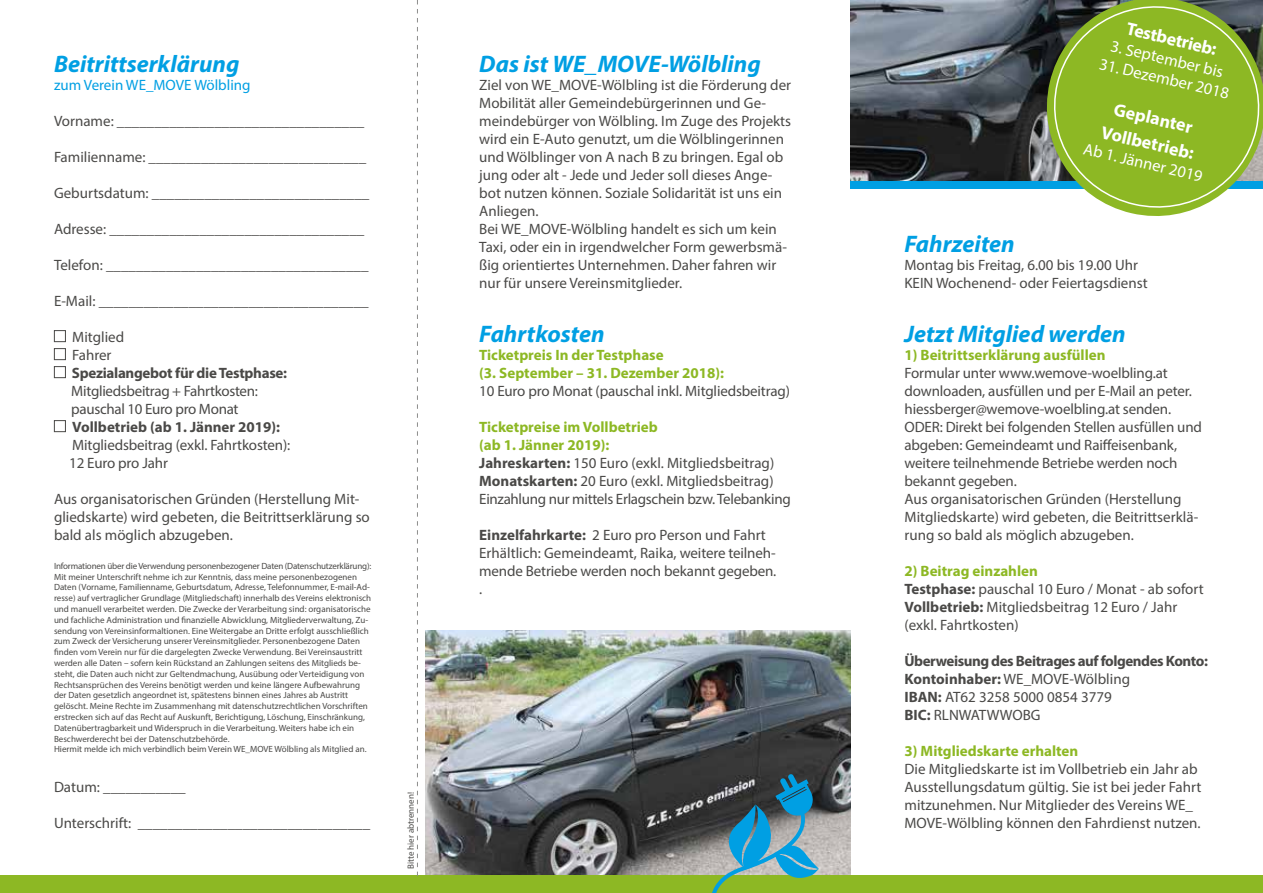
<style>
.page{position:relative;width:1263px;height:893px;background:#fff}
.page>*{position:absolute;margin:0;border:0;box-sizing:border-box;transform-origin:0 0}
.t1{font:italic 700 24px "Myriad Pro";color:#009fe3}
.t2{font:700 18px/25.2px "Myriad Pro";color:#fff;text-align:center}
.t3{font:16.5px "Myriad Pro";color:#fff}
.t4{font:15px/18px "Myriad Pro";color:#4a4947}
.t5{font:700 15px/18px "Myriad Pro";letter-spacing:-.02em;color:#4a4947}
.t6{font:700 15px/18px "Myriad Pro";color:#8db824}
.t7{font:15px/18px "Myriad Pro";letter-spacing:-.02em;color:#4a4947}
.t8{font:700 15px "Myriad Pro";color:#4a4947}
.t9{font:15px "Myriad Pro";color:#009fe3}
.t10{font:9px/10.8px "Myriad Pro";color:#4a4947}
.s1{font-weight:700;color:#8db824}
.s2{font-weight:700}
.s3{font-weight:400}
</style>
<div class="page">
<div style="left:850px;top:176px;width:413px;height:13px;background:#009fe3"></div>
<img style="left:425px;top:630px;width:425px;height:246px">
<img style="left:850px;top:0;width:186px;height:180px">
<div style="left:54px;top:330px;width:12px;height:12px;border:1px solid #4a4947"></div>
<div style="left:54px;top:348px;width:12px;height:12px;border:1px solid #4a4947"></div>
<div style="left:54px;top:366px;width:12px;height:12px;border:1px solid #4a4947"></div>
<div style="left:54px;top:420px;width:12px;height:12px;border:1px solid #4a4947"></div>
<svg style="left:1036px;top:0;width:7px;height:181px"></svg>
<div style="left:0;top:876px;width:1263px;height:17px;background:#8db824"></div>
<svg style="left:709px;top:774px;width:110px;height:119px;background:#558886"></svg>
<svg style="left:417px;top:0;width:1px;height:876px"></svg>
<svg style="left:1043px;top:0;width:220px;height:216px;background:#8bae3f"></svg>
<h1 class="t1" style="left:54px;top:48px;width:187px">Beitrittserklärung</h1>
<p class="t9" style="left:54px;top:76px;width:198px">zum Verein WE_MOVE Wölbling</p>
<p class="t4" style="left:54px;top:112px;width:312px">Vorname: _________________________________</p>
<p class="t4" style="left:54px;top:148px;width:314px">Familienname: _____________________________</p>
<p class="t4" style="left:54px;top:184px;width:317px">Geburtsdatum: _____________________________</p>
<p class="t4" style="left:54px;top:220px;width:312px">Adresse: __________________________________</p>
<p class="t4" style="left:54px;top:256px;width:316px">Telefon: ___________________________________</p>
<p class="t4" style="left:54px;top:292px;width:316px">E-Mail: ____________________________________</p>
<p class="t4" style="left:72px;top:328px;width:54px">Mitglied<br>Fahrer</p>
<p class="t5" style="left:72px;top:363px;width:217px">Spezialangebot für die Testphase:</p>
<p class="t7" style="left:71px;top:382px;width:188px">Mitgliedsbeitrag + Fahrtkosten: pauschal 10 Euro pro Monat</p>
<p class="t8" style="left:72px;top:417px;width:210px">Vollbetrieb (ab 1. Jänner 2019):</p>
<p class="t4" style="left:69px;top:436px;width:223px">Mitgliedsbeitrag (exkl. Fahrtkosten):<br>12 Euro pro Jahr</p>
<p class="t4" style="left:54px;top:490px;width:317px">Aus organisatorischen Gründen (Herstellung Mit&shy;gliedskarte) wird gebeten, die Beitrittserklärung so bald als möglich abzugeben.</p>
<p class="t10" style="left:54px;top:560px;width:319px">Informationen über die Verwendung personenbezogener Daten (Datenschutzerklärung):<br>Mit meiner Unterschrift nehme ich zur Kenntnis, dass meine personenbezogenen Daten (Vorname, Familienname, Geburtsdatum, Adresse, Telefonnummer, E-mail-Ad&shy;resse) auf vertraglicher Grundlage (Mitgliedschaft) innerhalb des Vereins elektronisch und manuell verarbeitet werden. Die Zwecke der Verarbeitung sind: organisatorische und fachliche Administration und finanzielle Abwicklung, Mitgliederverwaltung, Zu&shy;sendung von Vereinsinformaltionen. Eine Weitergabe an Dritte erfolgt ausschließlich zum Zweck der Versicherung unserer Vereinsmitglieder. Personenbezogene Daten finden vom Verein nur für die dargelegten Zwecke Verwendung. Bei Vereinsaustritt werden alle Daten – sofern kein Rückstand an Zahlungen seitens des Mitglieds be&shy;steht, die Daten auch nicht zur Geltendmachung, Ausübung oder Verteidigung von Rechtsansprüchen des Vereins benötigt werden und keine längere Aufbewahrung der Daten gesetzlich angeordnet ist, spätestens binnen eines Jahres ab Austritt gelöscht. Meine Rechte im Zusammenhang mit datenschutzrechtlichen Vorschriften erstrecken sich auf das Recht auf Auskunft, Berichtigung, Löschung, Einschränkung, Datenübertragbarkeit und Widerspruch in die Verarbeitung. Weiters habe ich ein Beschwerderecht bei der Datenschutzbehörde.<br>Hiermit melde ich mich verbindlich beim Verein WE_MOVE Wölbling als Mitglied an.</p>
<p class="t4" style="left:54px;top:778px;width:133px">Datum: ___________</p>
<p class="t4" style="left:54px;top:814px;width:318px">Unterschrift: _______________________________</p>
<p class="t10" style="left:405px;top:869px;width:79px;rotate:-90deg">Bitte hier abtrennen!</p>
<h1 class="t1" style="left:479px;top:48px;width:283px">Das ist WE_MOVE-Wölbling</h1>
<p class="t4" style="left:479px;top:76px;width:313px">Ziel von WE_MOVE-Wölbling ist die Förderung der Mobilität aller Gemeindebürgerinnen und Ge&shy;meindebürger von Wölbling. Im Zuge des Projekts wird ein E-Auto genutzt, um die Wölblingerinnen und Wölblinger von A nach B zu bringen. Egal ob jung oder alt - Jede und Jeder soll dieses Ange&shy;bot nutzen können. Soziale Solidarität ist uns ein Anliegen.<br>Bei WE_MOVE-Wölbling handelt es sich um kein Taxi, oder ein in irgendwelcher Form gewerbsmä&shy;ßig orientiertes Unternehmen. Daher fahren wir nur für unsere Vereinsmitglieder.</p>
<h1 class="t1" style="left:479px;top:318px;width:127px">Fahrtkosten</h1>
<p class="t6" style="left:479px;top:345px;width:246px">Ticketpreis In der Testphase<br>(3. September – 31. Dezember 2018):</p>
<p class="t4" style="left:479px;top:382px;width:312px">10 Euro pro Monat (pauschal inkl. Mitgliedsbeitrag)</p>
<p class="t4" style="left:479px;top:418px;width:313px"><span class="s1">Ticketpreise im Vollbetrieb<br>(ab 1. Jänner 2019):<br></span><span class="s2">Jahreskarten:</span> 150 Euro (exkl. Mitgliedsbeitrag)<br><span class="s2">Monatskarten:</span> 20 Euro (exkl. Mitgliedsbeitrag)<br>Einzahlung nur mittels Erlagschein bzw. Telebanking</p>
<p class="t4" style="left:479px;top:526px;width:299px"><span class="s2">Einzelfahrkarte:</span> 2 Euro pro Person und Fahrt Erhältlich: Gemeindeamt, Raika, weitere teilneh&shy;mende Betriebe werden noch bekannt gegeben. .</p>
<p class="t2" style="left:1130px;top:16px;width:94px;rotate:13deg">Testbetrieb:</p>
<p class="t3" style="left:1113px;top:36px;width:116px;rotate:13deg">3. September bis</p>
<p class="t3" style="left:1102px;top:54px;width:134px;rotate:13deg">31. Dezember 2018</p>
<p class="t2" style="left:1110px;top:95px;width:96px;rotate:13deg">Geplanter<br>Vollbetrieb:</p>
<p class="t3" style="left:1086px;top:139px;width:123px;rotate:13deg">Ab 1. Jänner 2019</p>
<h1 class="t1" style="left:904px;top:228px;width:112px">Fahrzeiten</h1>
<p class="t4" style="left:904px;top:256px;width:245px">Montag bis Freitag, 6.00 bis 19.00 Uhr<br>KEIN Wochenend- oder Feiertagsdienst</p>
<h1 class="t1" style="left:904px;top:318px;width:223px">Jetzt Mitglied werden</h1>
<p class="t6" style="left:904px;top:345px;width:202px">1) Beitrittserklärung ausfüllen</p>
<p class="t4" style="left:904px;top:364px;width:299px">Formular unter www.wemove-woelbling.at downloaden, ausfüllen und per E-Mail an peter. hiessberger@wemove-woelbling.at senden.<br>ODER: Direkt bei folgenden Stellen ausfüllen und abgeben: Gemeindeamt und Raiffeisenbank, weitere teilnehmende Betriebe werden noch bekannt gegeben.<br>Aus organisatorischen Gründen (Herstellung Mitgliedskarte) wird gebeten, die Beitrittserklä&shy;rung so bald als möglich abzugeben.</p>
<p class="t4" style="left:904px;top:562px;width:301px"><span class="s1">2) Beitrag einzahlen<br></span><span class="s2">Testphase:</span> pauschal 10 Euro / Monat - ab sofort <span class="s2">Vollbetrieb:</span> Mitgliedsbeitrag 12 Euro / Jahr (exkl. Fahrtkosten)</p>
<p class="t5" style="left:904px;top:651px;width:305px">Überweisung des Beitrages auf folgendes Konto:<br>Kontoinhaber: <span class="s3">WE_MOVE-Wölbling<br></span>IBAN: <span class="s3">AT62 3258 5000 0854 3779<br></span>BIC: <span class="s3">RLNWATWWOBG</span></p>
<p class="t6" style="left:904px;top:741px;width:175px">3) Mitgliedskarte erhalten</p>
<p class="t4" style="left:904px;top:760px;width:298px">Die Mitgliedskarte ist im Vollbetrieb ein Jahr ab Ausstellungsdatum gültig. Sie ist bei jeder Fahrt mitzunehmen. Nur Mitglieder des Vereins WE_ MOVE-Wölbling können den Fahrdienst nutzen.</p>
</div>
